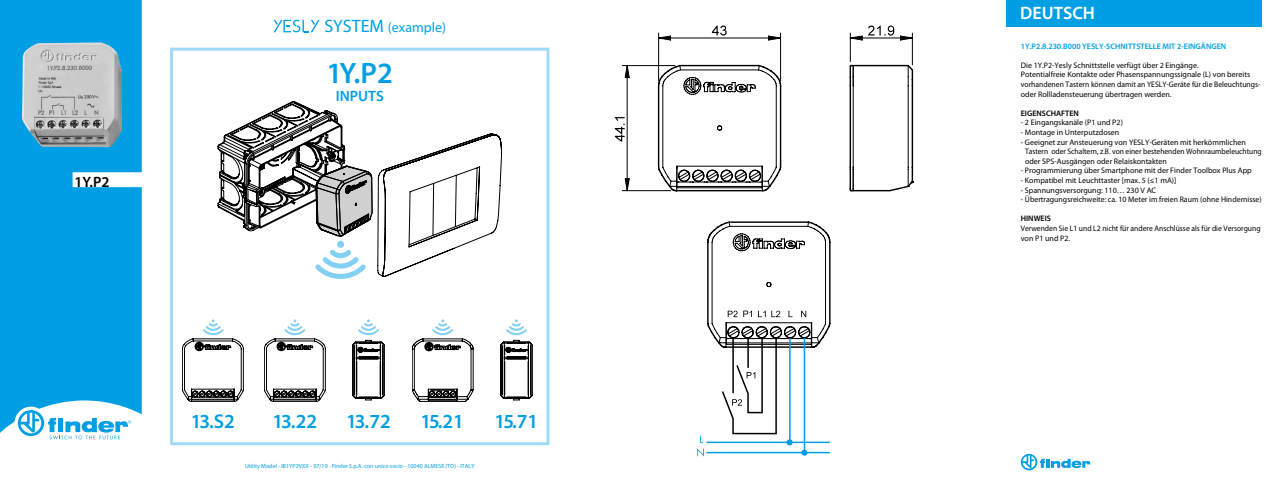
<style>
.page{position:relative;width:1276px;height:482px;background:#fff}
.page>*{position:absolute;margin:0;border:0;box-sizing:border-box;transform-origin:0 0}
.t1{font:600 29.6px "Myriad Pro";color:#009fe3}
.t2{font:600 20px "Myriad Pro";letter-spacing:-.05em;color:#009fe3}
.t3{font:600 18px "Myriad Pro";color:#fff}
.t4{font:600 15px "Myriad Pro";color:#009fe3}
.t5{font:600 15px "Myriad Pro";color:#000}
.t6{font:14px "Myriad Pro";color:#009fe3}
.t7{font:8px/9.6px "Myriad Pro";color:#000}
.t8{font:8px/9.6px "Myriad Pro";color:#000;scale:.95 1}
.t9{font:600 8px "Myriad Pro";color:#009fe3}
.t10{font:600 8px "Myriad Pro";color:#000}
.t11{font:6px "Myriad Pro";color:#009fe3}
.s1{font-size:18px}
</style>
<div class="page">
<div style="left:0;top:0;width:142px;height:440px;background:#009fe3"></div>
<div style="left:15px;top:407px;width:32px;height:32px;background:#fff;border-radius:50%"></div>
<svg style="left:18px;top:410px;width:113px;height:29px"></svg>
<svg style="left:1020px;top:454px;width:70px;height:16px"></svg>
<svg style="left:697px;top:221px;width:133px;height:235px"></svg>
<img style="left:22px;top:43px;width:100px;height:104px">
<div style="left:170px;top:48px;width:379px;height:397px;border:3px solid #a1daf8"></div>
<svg style="left:273px;top:20px;width:47px;height:12px"></svg>
<svg style="left:218px;top:101px;width:284px;height:178px"></svg>
<svg style="left:182px;top:319px;width:61px;height:82px"></svg>
<svg style="left:264px;top:319px;width:61px;height:82px"></svg>
<svg style="left:352px;top:319px;width:32px;height:81px"></svg>
<svg style="left:412px;top:319px;width:61px;height:83px"></svg>
<svg style="left:500px;top:319px;width:32px;height:81px"></svg>
<svg style="left:657px;top:64px;width:125px;height:127px"></svg>
<hr style="left:677px;top:166px;width:85px;height:1px;background:#000">
<svg style="left:849px;top:26px;width:64px;height:165px"></svg>
<hr style="left:850px;top:38px;width:62px;height:1px;background:#000">
<hr style="left:658px;top:33px;width:1px;height:48px;background:#000">
<hr style="left:780px;top:33px;width:1px;height:48px;background:#000">
<svg style="left:712px;top:26px;width:14px;height:10px"></svg>
<svg style="left:658px;top:36px;width:13px;height:4px"></svg>
<svg style="left:768px;top:36px;width:13px;height:4px"></svg>
<hr style="left:658px;top:38px;width:122px;height:1px;background:#000">
<hr style="left:622px;top:65px;width:53px;height:1px;background:#000">
<hr style="left:622px;top:190px;width:49px;height:1px;background:#000">
<svg style="left:614px;top:117px;width:10px;height:25px"></svg>
<svg style="left:625px;top:65px;width:4px;height:13px"></svg>
<svg style="left:625px;top:178px;width:4px;height:13px"></svg>
<hr style="left:627px;top:66px;width:1px;height:125px;background:#000">
<div style="left:1006px;top:0;width:255px;height:27px;background:#009fe3"></div>
<h3 class="t5" style="left:74px;top:172px;width:37px">1Y.P2</h3>
<h3 class="t6" style="left:324px;top:19px;width:123px"><span class="s1">SYSTEM</span> (example)</h3>
<h1 class="t1" style="left:327px;top:54px;width:68px">1Y.P2</h1>
<h3 class="t4" style="left:336px;top:87px;width:50px">INPUTS</h3>
<h2 class="t2" style="left:191px;top:409px;width:46px">13.S2</h2>
<h2 class="t2" style="left:272px;top:409px;width:46px">13.22</h2>
<h2 class="t2" style="left:346px;top:409px;width:46px">13.72</h2>
<h2 class="t2" style="left:420px;top:409px;width:45px">15.21</h2>
<h2 class="t2" style="left:494px;top:409px;width:45px">15.71</h2>
<p class="t11" style="left:245px;top:462px;width:231px">Utility Model - IB1YP2VXX - 07/19 - Finder S.p.A. con unico socio - 10040 ALMESE (TO) - ITALY</p>
<h3 class="t3" style="left:1020px;top:2px;width:76px">DEUTSCH</h3>
<p class="t9" style="left:1020px;top:41px;width:207px">1Y.P2.8.230.B000 YESLY-SCHNITTSTELLE MIT 2-EINGÄNGEN</p>
<p class="t7" style="left:1020px;top:60px;width:241px">Die 1Y.P2-Yesly Schnittstelle verfügt über 2 Eingänge.<br>Potentialfreie Kontakte oder Phasenspannungssignale (L) von bereits vorhandenen Tastern können damit an YESLY-Geräte für die Beleuchtungs&shy;oder Rollladensteuerung übertragen werden.</p>
<p class="t10" style="left:1020px;top:108px;width:60px">EIGENSCHAFTEN</p>
<p class="t7" style="left:1020px;top:118px;width:104px">- 2 Eingangskanäle (P1 und P2)</p>
<p class="t7" style="left:1020px;top:127px;width:100px">- Montage in Unterputzdosen</p>
<p class="t7" style="left:1025px;top:137px;width:238px;text-indent:-4px">- Geeignet zur Ansteuerung von YESLY-Geräten mit herkömmlichen<br>Tastern oder Schaltern, z.B. von einer bestehenden Wohnraumbeleuchtung oder SPS-Ausgängen oder Relaiskontakten</p>
<p class="t7" style="left:1020px;top:166px;width:232px">- Programmierung über Smartphone mit der Finder Toolbox Plus App</p>
<p class="t7" style="left:1020px;top:175px;width:157px">- Kompatibel mit Leuchttaster [max. 5 (≤1 mA)]</p>
<p class="t7" style="left:1020px;top:185px;width:137px">- Spannungsversorgung: 110… 230 V AC</p>
<p class="t7" style="left:1020px;top:195px;width:242px">- Übertragungsreichweite: ca. 10 Meter im freien Raum (ohne Hindernisse)</p>
<p class="t10" style="left:1020px;top:214px;width:32px">HINWEIS</p>
<p class="t8" style="left:1020px;top:223px;width:254px">Verwenden Sie L1 und L2 nicht für andere Anschlüsse als für die Versorgung von P1 und P2.</p>
</div>
